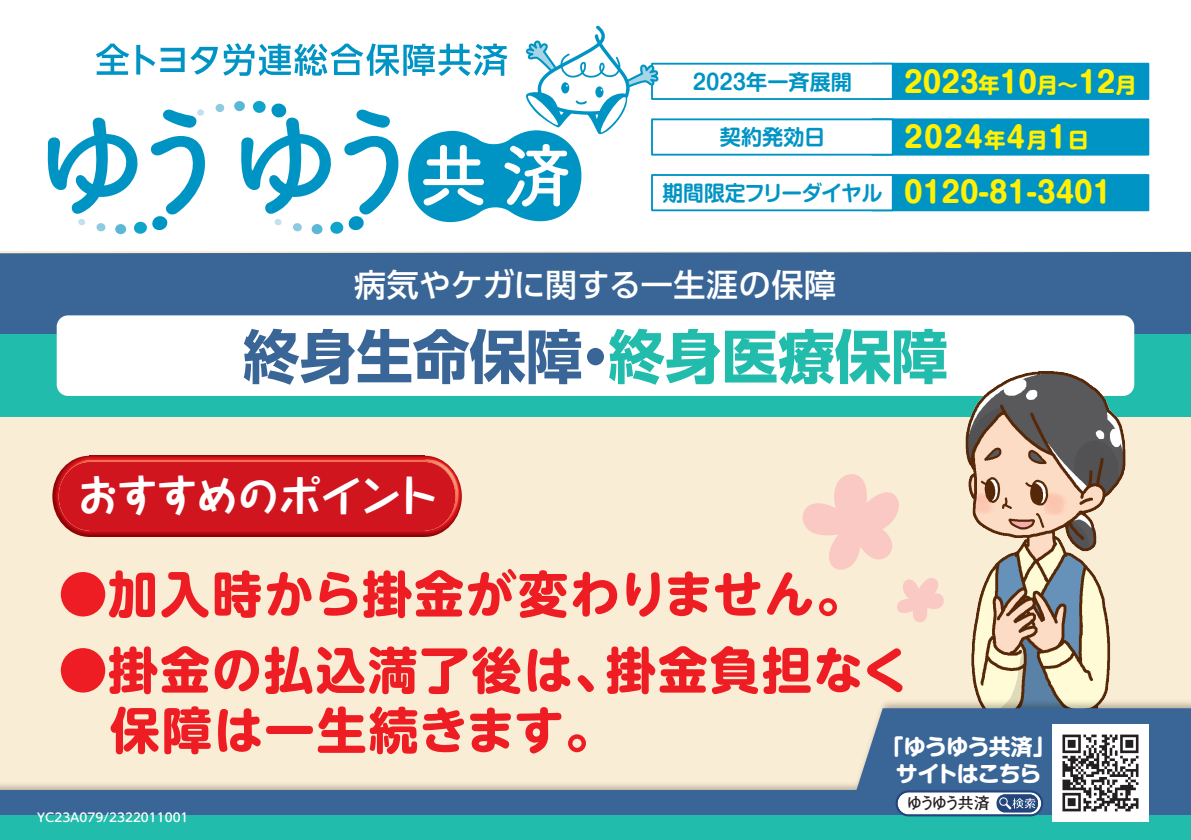
<style>
.page{position:relative;width:1191px;height:840px;background:#fff}
.page>*{position:absolute;margin:0;border:0;box-sizing:border-box;transform-origin:0 0}
.t1{font:700 58px "UD Shin Go Pro";letter-spacing:-.005em;color:#3a6697}
.t2{font:700 50px/60px "UD Shin M Go Pro";letter-spacing:.035em;color:#ee1d23}
.t3{font:700 42px "Taka Hand Std";letter-spacing:-.045em;color:#fff}
.t4{font:500 32px "UD Shin Go Pro";letter-spacing:.01em;color:#fff}
.t5{font:700 28.8px/55px "Shin M Go Pro";color:#fff101}
.t6{font:700 22px/26.8px "Shin M Go Pro";letter-spacing:-.035em;color:#fff;text-align:center}
.t7{font:700 21.2px "Shin M Go Pro De";color:#0094c4}
.t8{font:700 21.2px "Shin M Go Pro De";letter-spacing:-.035em;color:#0094c4}
.t9{font:700 16px "Futo Go B101 Pro";letter-spacing:-.215em;color:#231f20}
.t10{font:500 12px "UD Shin M Go Pro";color:#fff}
.s1{font-size:21.2px}
.s2{color:#22bcac}
</style>
<div class="page">
<div style="left:0;top:252px;width:1191px;height:587px;background:#faedd5"></div>
<svg style="left:52px;top:455px;width:410px;height:81px;background:#ce1e25"></svg>
<hr style="left:89px;top:461px;width:336px;height:1px;background:#f36e50">
<hr style="left:89px;top:460px;width:336px;height:1px;background:#f37355">
<hr style="left:89px;top:459px;width:336px;height:1px;background:#ee1d23">
<hr style="left:89px;top:458px;width:336px;height:1px;background:#d7171f">
<hr style="left:89px;top:457px;width:336px;height:1px;background:#c8131b">
<hr style="left:89px;top:456px;width:336px;height:1px;background:#ac0c13">
<div style="left:0;top:252px;width:1191px;height:82px;background:#3a6697"></div>
<div style="left:0;top:334px;width:1191px;height:82px;background:#22bcac"></div>
<div style="left:57px;top:315px;width:1077px;height:80px;background:#fff;border-radius:11px"></div>
<img style="left:936px;top:354px;width:221px;height:342px">
<img style="left:0;top:696px;width:1191px;height:93px">
<svg style="left:835px;top:707px;width:356px;height:82px;background:#53779e"></svg>
<div style="left:0;top:789px;width:1191px;height:32px;background:#3a6697"></div>
<div style="left:0;top:815px;width:1191px;height:24px;background:#22bcac"></div>
<svg style="left:895px;top:790px;width:148px;height:26px;background:#aebcd0"></svg>
<img style="left:1052px;top:724px;width:96px;height:97px">
<svg style="left:802px;top:472px;width:142px;height:150px"></svg>
<div style="left:872px;top:64px;width:276px;height:35px;background:#0094c4"></div>
<div style="left:871px;top:63px;width:278px;height:37px;border:2px solid #0094c4"></div>
<div style="left:652px;top:64px;width:240px;height:35px;background:#fff"></div>
<div style="left:651px;top:63px;width:242px;height:37px;border:2px solid #0094c4"></div>
<div style="left:872px;top:119px;width:276px;height:36px;background:#0094c4"></div>
<div style="left:871px;top:118px;width:278px;height:37px;border:2px solid #0094c4"></div>
<div style="left:652px;top:119px;width:240px;height:36px;background:#fff"></div>
<div style="left:651px;top:118px;width:242px;height:37px;border:2px solid #0094c4"></div>
<div style="left:872px;top:175px;width:276px;height:35px;background:#0094c4"></div>
<div style="left:871px;top:174px;width:278px;height:37px;border:2px solid #0094c4"></div>
<div style="left:652px;top:175px;width:240px;height:35px;background:#fff"></div>
<div style="left:651px;top:174px;width:242px;height:37px;border:2px solid #0094c4"></div>
<svg style="left:48px;top:25px;width:610px;height:209px"></svg>
<p class="t7" style="left:693px;top:64px;width:161px">2023年一斉展開</p>
<p class="t7" style="left:720px;top:119px;width:107px">契約発効日</p>
<p class="t8" style="left:662px;top:175px;width:221px">期間限定フリーダイヤル</p>
<p class="t5" style="left:899px;top:51px;width:239px">2023<span class="s1">年</span>10<span class="s1">月～</span>12<span class="s1">月<br></span>２０２4<span class="s1">年</span>４<span class="s1">月</span>１<span class="s1">日<br></span>0120-81-3401</p>
<p class="t4" style="left:354px;top:259px;width:484px">病気やケガに関する一生涯の保障</p>
<p class="t1" style="left:243px;top:309px;width:706px">終身生命保障・<span class="s2">終身医療保障</span></p>
<p class="t3" style="left:77px;top:466px;width:363px">おすすめのポイント</p>
<p class="t2" style="left:58px;top:561px;width:809px">●加入時から掛金が変わりません。</p>
<p class="t2" style="left:58px;top:637px;width:854px">●掛金の払込満了後は、掛金負担なく　保障は一生続きます。</p>
<p class="t6" style="left:881px;top:730px;width:174px">「ゆうゆう共済」サイトはこちら</p>
<p class="t9" style="left:906px;top:789px;width:85px">ゆうゆう共済</p>
<p class="t10" style="left:37px;top:807px;width:153px">YC23A079/2322011001</p>
</div>
